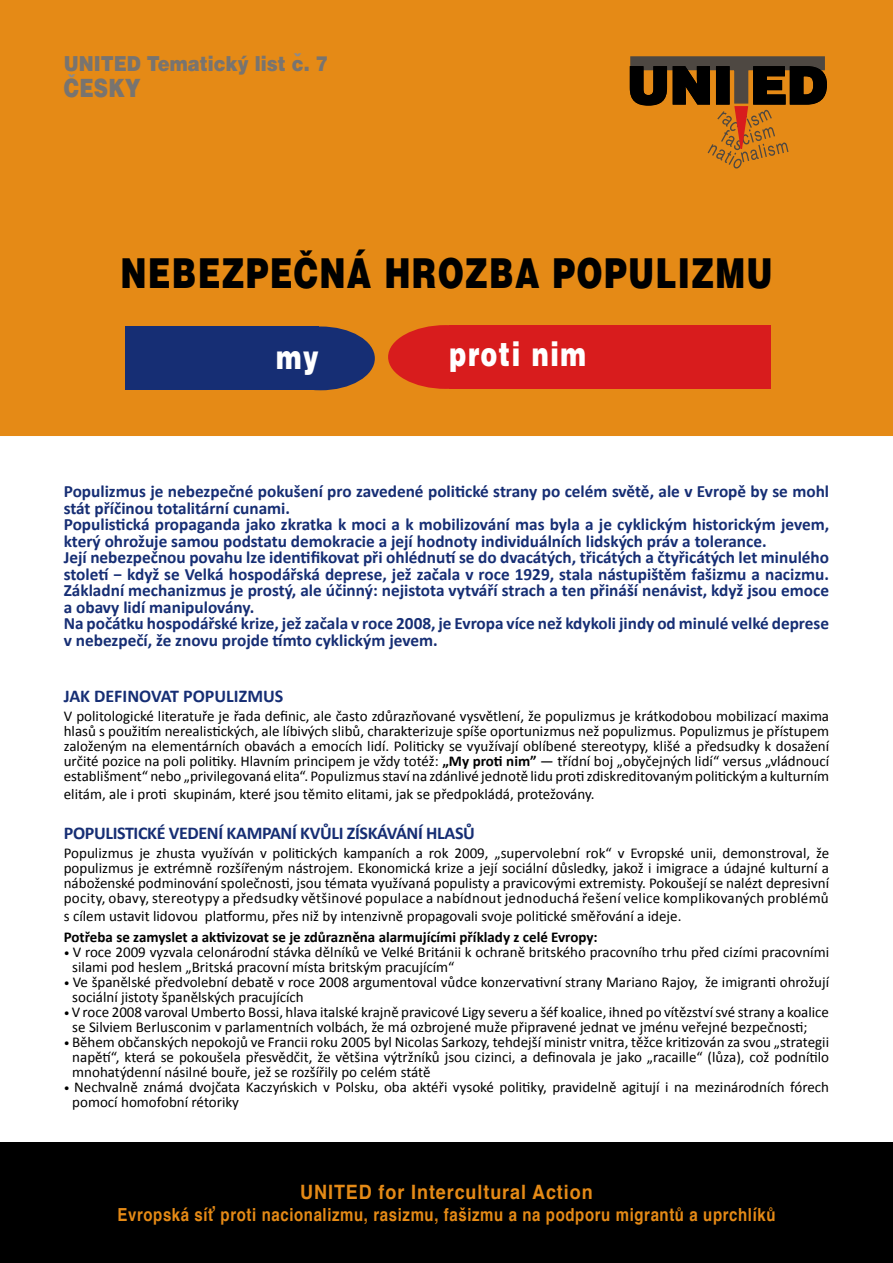
<style>
.page{position:relative;width:893px;height:1263px;background:#fff}
.page>*{position:absolute;margin:0;border:0;box-sizing:border-box;transform-origin:0 0}
.t1{font:900 41.25px "Helvetica LT Std";letter-spacing:.04em;color:#000;scale:.76 1}
.t2{font:900 36.15px "Helvetica LT Std";color:#000;scale:.87 1}
.t3{font:900 33.45px "Helvetica LT Std";letter-spacing:.06em;color:#fff;scale:.76 1}
.t4{font:900 25.2px "Helvetica LT Std";letter-spacing:.01em;color:#787470;scale:.79 1}
.t5{font:900 20.7px "Helvetica LT Std";color:#787470;scale:.87 1}
.t6{font:900 20.7px "Helvetica LT Std";color:#8e8b89;scale:.87 1}
.t7{font:700 19.8px "Helvetica";letter-spacing:.05em;color:#e58a16;scale:.91 1}
.t8{font:700 18px "Helvetica";letter-spacing:.04em;color:#e58a16;scale:.83 1}
.t9{font:700 18px "Calibri";letter-spacing:-.02em;color:#162e74}
.t10{font:700 18px "Calibri";color:#162e74}
.t11{font:700 17.25px/16.5px "Calibri";color:#162e74}
.t12{font:15px/15px "Calibri";color:#000}
.t13{font:700 15px "Calibri";color:#000}
.s1{font-weight:700}
.s2{font-size:12px}
</style>
<div class="page">
<div style="left:1px;top:1px;width:891px;height:434px;background:#e58a16"></div>
<div style="left:0;top:0;width:893px;height:436px;border:2px solid #e58a16"></div>
<div style="left:0;top:1143px;width:893px;height:120px;background:#000"></div>
<div style="left:388px;top:325px;width:115px;height:64px;background:#d81c1d;border-radius:50%"></div>
<div style="left:449px;top:325px;width:322px;height:64px;background:#d81c1d"></div>
<div style="left:266px;top:326px;width:109px;height:64px;background:#162e74;border-radius:50%"></div>
<div style="left:126px;top:326px;width:193px;height:64px;background:#162e74"></div>
<svg style="left:629px;top:56px;width:198px;height:113px"></svg>
<h3 class="t6" style="left:301px;top:62px;width:8px;rotate:-180deg">ˆ</h3>
<h3 class="t5" style="left:64px;top:50px;width:305px">UNITED Tematický list c. 7</h3>
<h3 class="t4" style="left:64px;top:71px;width:99px">CESKY</h3>
<h3 class="t6" style="left:75px;top:83px;width:8px;rotate:-180deg">ˆ</h3>
<h1 class="t1" style="left:120px;top:246px;width:860px">NEBEZPECNÁ HROZBA POPULIZMU</h1>
<h2 class="t2" style="left:311px;top:266px;width:14px;rotate:-180deg">ˆ</h2>
<h3 class="t3" style="left:276px;top:335px;width:58px">my</h3>
<h3 class="t3" style="left:449px;top:332px;width:181px">proti nim</h3>
<p class="t11" style="left:64px;top:482px;width:767px">Populizmus je nebezpečné pokušení pro zavedené politické strany po celém světě, ale v Evropě by se mohl stát příčinou totalitární cunami.<br>Populistická propaganda jako zkratka k moci a k mobilizování mas byla a je cyklickým historickým jevem, který ohrožuje samou podstatu demokracie a její hodnoty individuálních lidských práv a tolerance.<br>Její nebezpečnou povahu lze identifikovat při ohlédnutí se do dvacátých, třicátých a čtyřicátých let minulého století − když se Velká hospodářská deprese, jež začala v roce 1929, stala nástupištěm fašizmu a nacizmu.<br>Základní mechanizmus je prostý, ale účinný: nejistota vytváří strach a ten přináší nenávist, když jsou emoce a obavy lidí manipulovány.<br>Na počátku hospodářské krize, jež začala v roce 2008, je Evropa více než kdykoli jindy od minulé velké deprese v nebezpečí, že znovu projde tímto cyklickým jevem.</p>
<p class="t10" style="left:64px;top:685px;width:221px">JAK DEFINOVAT POPULIZMUS</p>
<p class="t12" style="left:64px;top:708px;width:767px;text-align:justify">V politologické literatuře je řada definic, ale často zdůrazňované vysvětlení, že populizmus je krátkodobou mobilizací maxima hlasů s použitím nerealistických, ale líbivých slibů, charakterizuje spíše oportunizmus než populizmus. Populizmus je přístupem založeným na elementárních obavách a emocích lidí. Politicky se využívají oblíbené stereotypy, klišé a předsudky k dosažení určité pozice na poli politiky. Hlavním principem je vždy totéž: <span class="s1">„My proti nim”</span> ― třídní boj „obyčejných lidí“ versus „vládnoucí establišment“ nebo „privilegovaná elita“. Populizmus staví na zdánlivé jednotě lidu proti zdiskreditovaným politickým a kulturním</p>
<p class="t12" style="left:64px;top:786px;width:532px">elitám, ale i proti skupinám, které jsou těmito elitami, jak se předpokládá, protežovány.</p>
<p class="t9" style="left:64px;top:821px;width:413px">POPULISTICKÉ VEDENÍ KAMPANÍ KVŮLI ZÍSKÁVÁNÍ HLASŮ</p>
<p class="t12" style="left:64px;top:845px;width:767px;text-align:justify">Populizmus je zhusta využíván v politických kampaních a rok 2009, „supervolební rok“ v Evropské unii, demonstroval, že populizmus je extrémně rozšířeným nástrojem. Ekonomická krize a její sociální důsledky, jakož i imigrace a údajné kulturní a náboženské podminování společnosti, jsou témata využívaná populisty a pravicovými extremisty. Pokoušejí se nalézt depresivní pocity, obavy, stereotypy a předsudky většinové populace a nabídnout jednoduchá řešení velice komplikovaných problémů</p>
<p class="t12" style="left:64px;top:908px;width:619px">s cílem ustavit lidovou platformu, přes niž by intenzivně propagovali svoje politické směřování a ideje.</p>
<p class="t13" style="left:64px;top:928px;width:535px">Potřeba se zamyslet a aktivizovat se je zdůrazněna alarmujícími příklady z celé Evropy:</p>
<p class="t12" style="left:72px;top:944px;width:758px;text-indent:-9px"><span class="s2">•</span> V roce 2009 vyzvala celonárodní stávka dělníků ve Velké Británii k ochraně britského pracovního trhu před cizími pracovními silami pod heslem „Britská pracovní místa britským pracujícím“</p>
<p class="t12" style="left:72px;top:974px;width:758px;text-indent:-9px"><span class="s2">•</span> Ve španělské předvolební debatě v roce 2008 argumentoval vůdce konzervativní strany Mariano Rajoy, že imigranti ohrožují sociální jistoty španělských pracujících</p>
<p class="t12" style="left:72px;top:1004px;width:758px;text-indent:-9px"><span class="s2">•</span> V roce 2008 varoval Umberto Bossi, hlava italské krajně pravicové Ligy severu a šéf koalice, ihned po vítězství své strany a koalice se Silviem Berlusconim v parlamentních volbách, že má ozbrojené muže připravené jednat ve jménu veřejné bezpečnosti;</p>
<p class="t12" style="left:72px;top:1034px;width:758px;text-align:justify;text-indent:-9px"><span class="s2">•</span> Během občanských nepokojů ve Francii roku 2005 byl Nicolas Sarkozy, tehdejší ministr vnitra, těžce kritizován za svou „strategii napětí“, která se pokoušela přesvědčit, že většina výtržníků jsou cizinci, a definovala je jako „racaille“ (lůza), což podnítilo mnohatýdenní násilné bouře, jež se rozšířily po celém státě</p>
<p class="t12" style="left:72px;top:1079px;width:758px;text-indent:-9px"><span class="s2">•</span> Nechvalně známá dvojčata Kaczyńskich v Polsku, oba aktéři vysoké politiky, pravidelně agitují i na mezinárodních fórech pomocí homofobní rétoriky</p>
<h3 class="t7" style="left:300px;top:1174px;width:323px">UNITED for Intercultural Action</h3>
<p class="t8" style="left:117px;top:1198px;width:794px">Evropská síť proti nacionalizmu, rasizmu, fašizmu a na podporu migrantů a uprchlíků</p>
</div>
